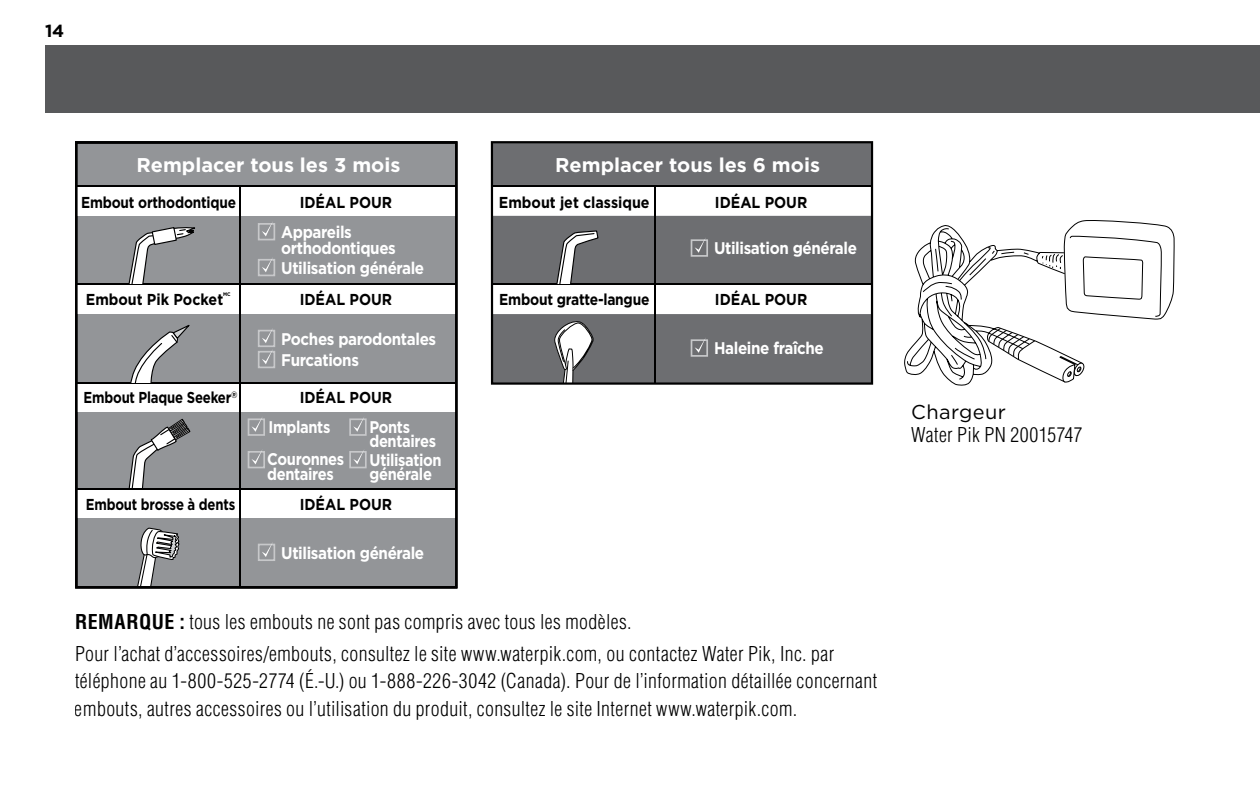
<style>
.page{position:relative;width:1260px;height:810px;background:#fff}
.page>*{position:absolute;margin:0;border:0;box-sizing:border-box;transform-origin:0 0}
.t1{font:300 condensed 20px/32px "Helvetica";letter-spacing:.02em;color:#000}
.t2{font:700 20px "Gotham";color:#fff}
.t3{font:20px "Gotham";letter-spacing:.02em;color:#000}
.t4{font:700 17.5px "Gotham";color:#000}
.t5{font:700 16.75px/16px "Gotham";letter-spacing:-.025em;color:#fff;scale:.9 1}
.t6{font:700 16.75px/14.2px "Gotham";letter-spacing:-.025em;color:#fff;scale:.87 1}
.t7{font:700 15.75px "Gotham";color:#000;scale:.9 1}
.t8{font:700 15.75px "Gotham";color:#000;scale:.83 1}
.t9{font:700 15.75px "Gotham";letter-spacing:-.02em;color:#000;scale:.87 1}
.t10{font:700 15.75px "Gotham";color:#000;scale:.86 1}
.t11{font:700 5.25px "Gotham";color:#000;scale:.9 1}
.s1{font-weight:700}
</style>
<div class="page">
<div style="left:45px;top:45px;width:1215px;height:67px;background:#58595b"></div>
<div style="left:492px;top:142px;width:380px;height:242px;background:#6d6e71"></div>
<div style="left:492px;top:185px;width:379px;height:31px;background:#fff"></div>
<hr style="left:492px;top:185px;width:380px;height:1px;background:#000">
<div style="left:492px;top:284px;width:379px;height:30px;background:#fff"></div>
<hr style="left:492px;top:284px;width:380px;height:1px;background:#000">
<hr style="left:654px;top:185px;width:2px;height:199px;background:#000">
<svg style="left:554px;top:230px;width:44px;height:54px"></svg>
<svg style="left:554px;top:321px;width:39px;height:61px"></svg>
<div style="left:491px;top:141px;width:382px;height:244px;border:2px solid #000"></div>
<div style="left:76px;top:142px;width:380px;height:445px;background:#939598"></div>
<div style="left:76px;top:383px;width:379px;height:29px;background:#fff"></div>
<hr style="left:76px;top:382px;width:380px;height:2px;background:#000">
<div style="left:76px;top:488px;width:379px;height:30px;background:#fff"></div>
<hr style="left:76px;top:488px;width:380px;height:1px;background:#000">
<div style="left:76px;top:187px;width:379px;height:29px;background:#fff"></div>
<div style="left:76px;top:284px;width:379px;height:30px;background:#fff"></div>
<hr style="left:76px;top:284px;width:380px;height:1px;background:#000">
<hr style="left:76px;top:185px;width:380px;height:2px;background:#000">
<hr style="left:239px;top:185px;width:1px;height:402px;background:#000">
<svg style="left:130px;top:325px;width:60px;height:57px"></svg>
<svg style="left:128px;top:227px;width:67px;height:56px"></svg>
<svg style="left:128px;top:418px;width:63px;height:70px"></svg>
<div style="left:75px;top:141px;width:382px;height:447px;border:2px solid #000"></div>
<svg style="left:118px;top:527px;width:62px;height:59px"></svg>
<div style="left:691px;top:239px;width:17px;height:18px;border:2px solid #c7c8ca"></div>
<svg style="left:695px;top:238px;width:11px;height:15px"></svg>
<div style="left:691px;top:339px;width:17px;height:18px;border:2px solid #c7c8ca"></div>
<svg style="left:695px;top:338px;width:11px;height:15px"></svg>
<div style="left:248px;top:418px;width:17px;height:18px;border:2px solid #c7c8ca"></div>
<svg style="left:251px;top:418px;width:12px;height:14px"></svg>
<div style="left:248px;top:451px;width:17px;height:17px;border:2px solid #c7c8ca"></div>
<svg style="left:251px;top:450px;width:12px;height:14px"></svg>
<div style="left:349px;top:418px;width:18px;height:18px;border:2px solid #c7c8ca"></div>
<svg style="left:353px;top:417px;width:12px;height:15px"></svg>
<div style="left:349px;top:451px;width:18px;height:17px;border:2px solid #c7c8ca"></div>
<svg style="left:353px;top:450px;width:12px;height:14px"></svg>
<div style="left:258px;top:259px;width:17px;height:17px;border:2px solid #c7c8ca"></div>
<svg style="left:262px;top:258px;width:11px;height:14px"></svg>
<div style="left:258px;top:544px;width:17px;height:17px;border:2px solid #c7c8ca"></div>
<svg style="left:262px;top:542px;width:11px;height:15px"></svg>
<div style="left:258px;top:223px;width:17px;height:17px;border:2px solid #c7c8ca"></div>
<svg style="left:262px;top:222px;width:11px;height:14px"></svg>
<div style="left:258px;top:330px;width:17px;height:17px;border:2px solid #c7c8ca"></div>
<svg style="left:262px;top:328px;width:11px;height:15px"></svg>
<div style="left:258px;top:351px;width:17px;height:17px;border:2px solid #c7c8ca"></div>
<svg style="left:262px;top:350px;width:11px;height:14px"></svg>
<svg style="left:904px;top:220px;width:271px;height:166px"></svg>
<p class="t4" style="left:45px;top:21px;width:21px">14</p>
<p class="t2" style="left:137px;top:153px;width:265px">Remplacer tous les 3 mois</p>
<p class="t10" style="left:81px;top:193px;width:182px">Embout orthodontique</p>
<p class="t7" style="left:300px;top:193px;width:104px">IDÉAL POUR</p>
<p class="t5" style="left:281px;top:224px;width:129px">Appareils orthodontiques</p>
<p class="t5" style="left:281px;top:259px;width:160px">Utilisation générale</p>
<p class="t7" style="left:86px;top:290px;width:154px">Embout Pik Pocket</p>
<p class="t7" style="left:300px;top:290px;width:104px">IDÉAL POUR</p>
<p class="t11" style="left:223px;top:291px;width:10px">MC</p>
<p class="t8" style="left:84px;top:389px;width:187px">Embout Plaque Seeker<sup>®</sup></p>
<p class="t8" style="left:86px;top:496px;width:181px">Embout brosse à dents</p>
<p class="t5" style="left:281px;top:328px;width:174px;line-height:21px">Poches parodontales<br>Furcations</p>
<p class="t7" style="left:300px;top:389px;width:104px">IDÉAL POUR</p>
<p class="t6" style="left:268px;top:420px;width:73px">Implants</p>
<p class="t6" style="left:267px;top:452px;width:90px">Couronnes dentaires</p>
<p class="t6" style="left:369px;top:420px;width:78px">Ponts dentaires</p>
<p class="t6" style="left:370px;top:452px;width:84px">Utilisation générale</p>
<p class="t7" style="left:300px;top:496px;width:104px">IDÉAL POUR</p>
<p class="t5" style="left:281px;top:544px;width:160px">Utilisation générale</p>
<p class="t2" style="left:555px;top:153px;width:266px">Remplacer tous les 6 mois</p>
<p class="t7" style="left:499px;top:193px;width:169px">Embout jet classique</p>
<p class="t7" style="left:715px;top:193px;width:104px">IDÉAL POUR</p>
<p class="t5" style="left:714px;top:240px;width:160px">Utilisation générale</p>
<p class="t9" style="left:499px;top:290px;width:174px">Embout gratte-langue</p>
<p class="t7" style="left:715px;top:290px;width:104px">IDÉAL POUR</p>
<p class="t5" style="left:714px;top:340px;width:124px">Haleine fraîche</p>
<p class="t1" style="left:75px;top:605px;width:761px"><span class="s1">REMARQUE :</span> tous les embouts ne sont pas compris avec tous les modèles.<br>Pour l’achat d’accessoires/embouts, consultez le site www.waterpik.com, ou contactez Water Pik, Inc. par</p>
<p class="t1" style="left:75px;top:667px;width:804px;line-height:27.5px">téléphone au 1-800-525-2774 (É.-U.) ou 1-888-226-3042 (Canada). Pour de l’information détaillée concernant embouts, autres accessoires ou l’utilisation du produit, consultez le site Internet www.waterpik.com.</p>
<p class="t3" style="left:911px;top:401px;width:96px">Chargeur</p>
<p class="t1" style="left:911px;top:419px;width:173px">Water Pik PN 20015747</p>
</div>
